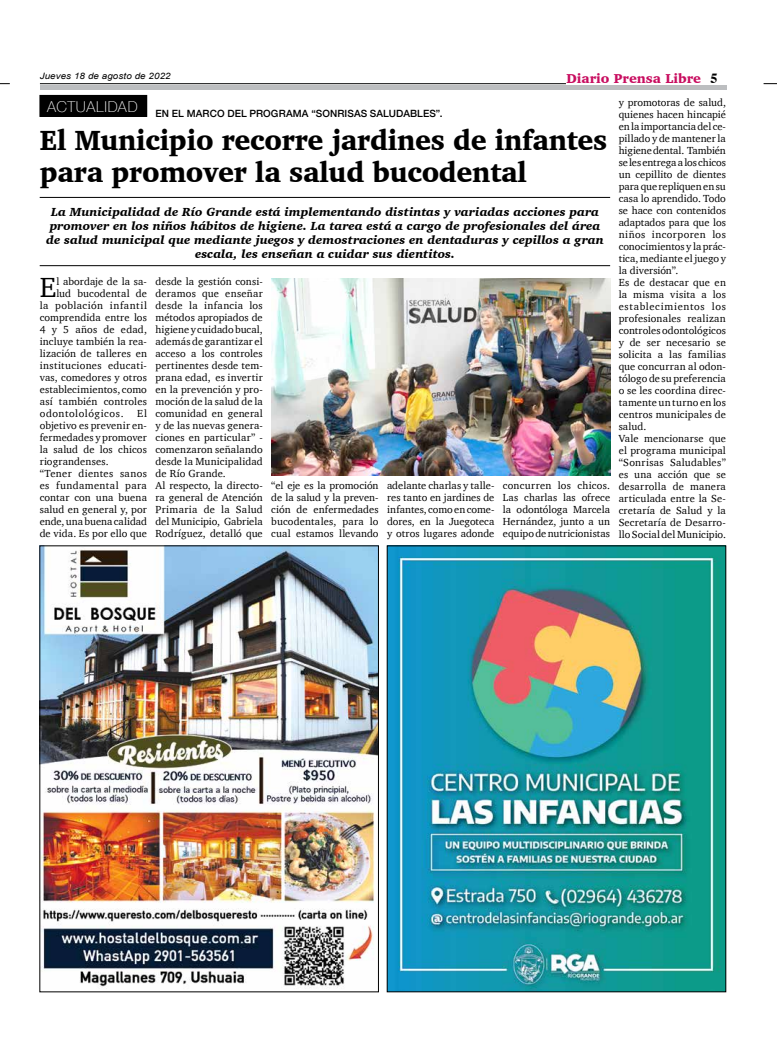
<style>
.page{position:relative;width:777px;height:1063px;background:#fff}
.page>*{position:absolute;margin:0;border:0;box-sizing:border-box;transform-origin:0 0}
.t1{font:900 28.4px/31.5px "Charter";letter-spacing:-.01em;color:#000;scale:.95 1}
.t2{font:28.4px "Charter";color:#000}
.t3{font:700 14px "Times";color:#000}
.t4{font:900 13.2px "Charter";color:#c80c5f}
.t5{font:italic 900 12px/14px "Charter";letter-spacing:.005em;color:#000;text-align:center}
.t6{font:10.5px/12px "Charter";letter-spacing:.01em;color:#000}
.t7{font:10.5px "Charter";letter-spacing:.05em;color:#000}
.t8{font:10.5px "Charter";letter-spacing:.035em;color:#000}
.t9{font:500 10px "Helvetica Neue";letter-spacing:.01em;color:#000}
.t10{font:italic 8.8px "Arial";letter-spacing:.01em;color:#000;scale:1.11 1}
</style>
<div class="page">
<hr style="left:40px;top:83px;width:526px;height:1px;background:#000">
<hr style="left:40px;top:85px;width:686px;height:4px;background:#bcbec0">
<svg style="left:763px;top:83px;width:14px;height:1px"></svg>
<img style="left:42px;top:548px;width:334px;height:441px">
<img style="left:389px;top:548px;width:335px;height:442px">
<div style="left:387px;top:546px;width:339px;height:446px;border:1px solid #000"></div>
<div style="left:40px;top:95px;width:107px;height:21px;background:#000"></div>
<div style="left:40px;top:95px;width:107px;height:22px;border:1px solid #000"></div>
<hr style="left:40px;top:197px;width:570px;height:1px;background:#000">
<hr style="left:40px;top:265px;width:570px;height:1px;background:#000">
<img style="left:271px;top:278px;width:339px;height:198px">
<p class="t10" style="left:40px;top:70px;width:119px">Jueves 18 de agosto de 2022</p>
<p class="t4" style="left:566px;top:71px;width:136px">Diario Prensa Libre</p>
<h2 class="t3" style="left:710px;top:65px;width:8px">5</h2>
<p class="t9" style="left:47px;top:105px;width:397px"><sup>ACTUALIDAD</sup> EN EL MARCO DEL PROGRAMA “SONRISAS SALUDABLES”.</p>
<h1 class="t1" style="left:40px;top:124px;width:599px">El Municipio recorre jardines de infantes para promover la salud bucodental</h1>
<p class="t5" style="left:46px;top:204px;width:559px">La Municipalidad de Río Grande está implementando distintas y variadas acciones para promover en los niños hábitos de higiene. La tarea está a cargo de profesionales del área de salud municipal que mediante juegos y demostraciones en dentaduras y cepillos a gran escala, les enseñan a cuidar sus dientitos.</p>
<h1 class="t2" style="left:40px;top:263px;width:18px">E</h1>
<p class="t6" style="left:56px;top:276px;width:92px">l abordaje de la sa-</p>
<p class="t6" style="left:56px;top:288px;width:92px">lud bucodental de</p>
<p class="t7" style="left:40px;top:297px;width:109px">la población infantil</p>
<p class="t6" style="left:40px;top:312px;width:109px">comprendida entre los</p>
<p class="t6" style="left:40px;top:324px;width:109px">4 y 5 años de edad,</p>
<p class="t6" style="left:40px;top:336px;width:109px">incluye también la rea-</p>
<p class="t6" style="left:40px;top:348px;width:109px">lización de talleres en</p>
<p class="t8" style="left:40px;top:357px;width:109px">instituciones educati-</p>
<p class="t6" style="left:40px;top:372px;width:109px">vas, comedores y otros</p>
<p class="t6" style="left:40px;top:384px;width:109px">establecimientos, como</p>
<p class="t6" style="left:40px;top:396px;width:109px">así también controles</p>
<p class="t7" style="left:40px;top:405px;width:85px">odontolológicos.</p>
<p class="t6" style="left:40px;top:408px;width:109px;text-indent:97px">El objetivo es prevenir en&shy;fermedades y promover la salud de los chicos riograndenses.<br>“Tener dientes sanos es fundamental para contar con una buena salud en general y, por ende, una buena calidad de vida. Es por ello que</p>
<p class="t6" style="left:155px;top:276px;width:109px">desde la gestión consi&shy;deramos que enseñar desde la infancia los métodos apropiados de higiene y cuidado bucal, además de garantizar el acceso a los controles pertinentes desde tem&shy;prana edad, es invertir en la prevención y pro&shy;moción de la salud de la comunidad en general y de las nuevas genera&shy;ciones en particular” - comenzaron señalando desde la Municipalidad de Río Grande.<br>Al respecto, la directo&shy;ra general de Atención<br>Primaria de la Salud del Municipio, Gabriela<br>Rodríguez, detalló que</p>
<p class="t6" style="left:271px;top:479px;width:109px;text-align:justify">“el eje es la promoción de la salud y la preven&shy;ción de enfermedades bucodentales, para lo cual estamos llevando</p>
<p class="t6" style="left:387px;top:479px;width:109px;text-align:justify">adelante charlas y talle&shy;res tanto en jardines de infantes, como en come&shy;dores, en la Juegoteca y otros lugares adonde</p>
<p class="t6" style="left:503px;top:479px;width:109px;text-align:justify">concurren los chicos.<br>Las charlas las ofrece la odontóloga Marcela Hernández, junto a un equipo de nutricionistas</p>
<p class="t6" style="left:618px;top:96px;width:109px">y promotoras de salud, quienes hacen hincapié en la importancia del ce&shy;pillado y de mantener la higiene dental. También se les entrega a los chicos un cepillito de dientes para que repliquen en su casa lo aprendido. Todo se hace con contenidos adaptados para que los niños incorporen los conocimientos y la prác&shy;tica, mediante el juego y la diversión”.<br>Es de destacar que en la misma visita a los establecimientos los profesionales realizan controles odontológicos y de ser necesario se solicita a las familias que concurran al odon&shy;tólogo de su preferencia o se les coordina direc&shy;tamente un turno en los centros municipales de salud.<br>Vale mencionarse que el programa municipal “Sonrisas Saludables” es una acción que se desarrolla de manera articulada entre la Se&shy;cretaría de Salud y la<br>Secretaría de Desarro&shy;llo Social del Municipio.</p>
</div>
